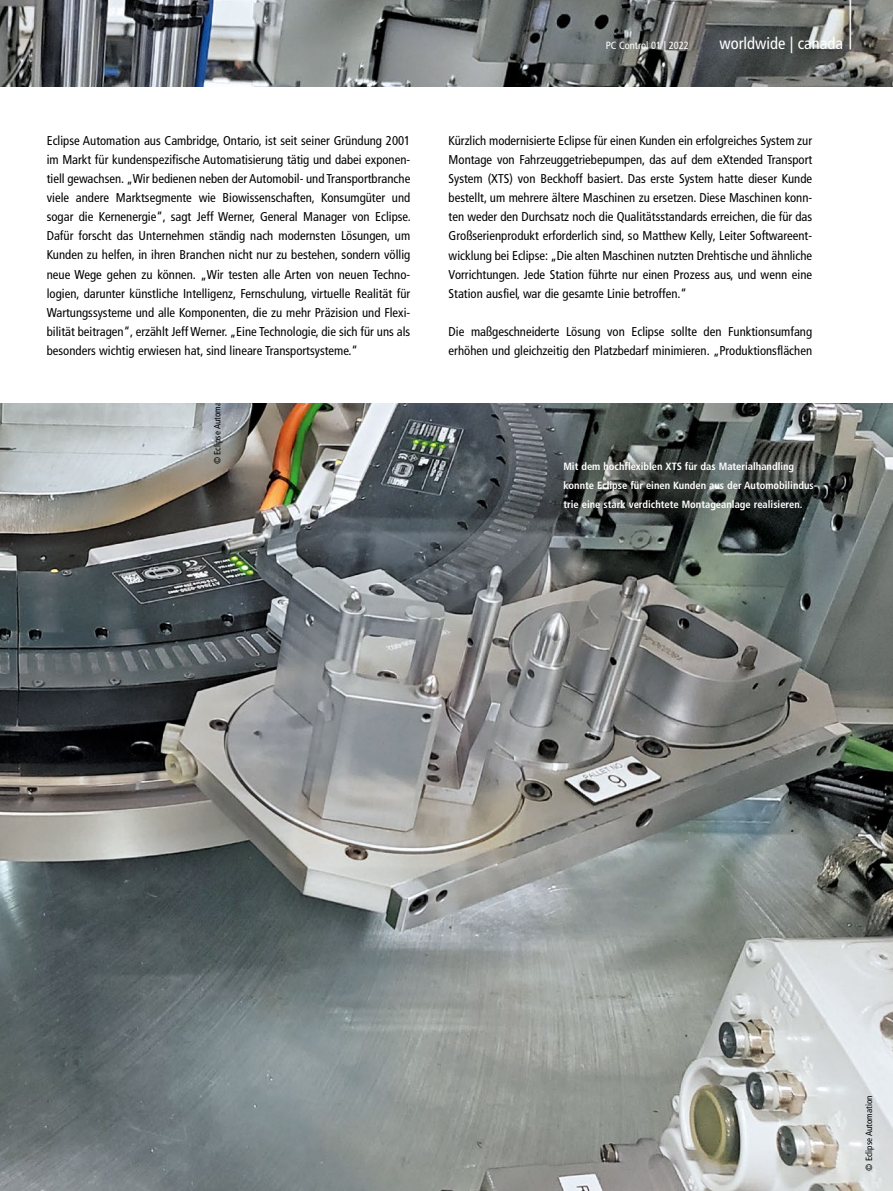
<style>
.page{position:relative;width:893px;height:1191px;background:#fff}
.page>*{position:absolute;margin:0;border:0;box-sizing:border-box;transform-origin:0 0}
.t1{font:300 condensed 61.8px "Frutiger LT Pro";color:#fff;scale:.49 1}
.t2{font:condensed 16.5px "Frutiger LT Pro";color:#fff}
.t3{font:condensed 12.75px/19.2px "Frutiger LT Pro";color:#000;text-align:justify}
.t4{font:700 condensed 10.5px/19.2px "Frutiger LT Pro";color:#fff}
.t5{font:condensed 10.5px "Frutiger LT Pro";color:#fff}
.t6{font:condensed 9px "Frutiger LT Pro";color:#000}
</style>
<div class="page">
<img style="left:0;top:0;width:893px;height:1191px">
<div style="left:0;top:87px;width:893px;height:316px;background:#fff"></div>
<h1 class="t1" style="left:847px;top:-23px;width:15px">|</h1>
<p class="t5" style="left:606px;top:39px;width:85px">PC Control 01 | 2022</p>
<p class="t2" style="left:719px;top:34px;width:125px">worldwide | canada</p>
<p class="t3" style="left:47px;top:131px;width:366px">Eclipse Automation aus Cambridge, Ontario, ist seit seiner Gründung 2001 im Markt für kundenspezifische Automatisierung tätig und dabei exponen&shy;tiell gewachsen. „Wir bedienen neben der Automobil- und Transportbranche viele andere Marktsegmente wie Biowissenschaften, Konsumgüter und sogar die Kernenergie“, sagt Jeff Werner, General Manager von Eclipse.<br>Dafür forscht das Unternehmen ständig nach modernsten Lösungen, um Kunden zu helfen, in ihren Branchen nicht nur zu bestehen, sondern völlig neue Wege gehen zu können. „Wir testen alle Arten von neuen Techno&shy;logien, darunter künstliche Intelligenz, Fernschulung, virtuelle Realität für Wartungssysteme und alle Komponenten, die zu mehr Präzision und Flexi&shy;bilität beitragen“, erzählt Jeff Werner. „Eine Technologie, die sich für uns als besonders wichtig erwiesen hat, sind lineare Transportsysteme.“</p>
<p class="t3" style="left:449px;top:131px;width:365px">Kürzlich modernisierte Eclipse für einen Kunden ein erfolgreiches System zur Montage von Fahrzeuggetriebepumpen, das auf dem eXtended Transport System (XTS) von Beckhoff basiert. Das erste System hatte dieser Kunde bestellt, um mehrere ältere Maschinen zu ersetzen. Diese Maschinen konn&shy;ten weder den Durchsatz noch die Qualitätsstandards erreichen, die für das Großserienprodukt erforderlich sind, so Matthew Kelly, Leiter Softwareent&shy;wicklung bei Eclipse: „Die alten Maschinen nutzten Drehtische und ähnliche Vorrichtungen. Jede Station führte nur einen Prozess aus, und wenn eine Station ausfiel, war die gesamte Linie betroffen.“</p>
<p class="t3" style="left:449px;top:322px;width:365px">Die maßgeschneiderte Lösung von Eclipse sollte den Funktionsumfang erhöhen und gleichzeitig den Platzbedarf minimieren. „Produktionsflächen</p>
<p class="t6" style="left:212px;top:464px;width:77px;rotate:-90deg">© Eclipse Automation</p>
<p class="t4" style="left:563px;top:457px;width:255px">Mit dem hochflexiblen XTS für das Materialhandling konnte Eclipse für einen Kunden aus der Automobilindus&shy;trie eine stark verdichtete Montageanlage realisieren.</p>
<p class="t6" style="left:864px;top:1171px;width:77px;rotate:-90deg">© Eclipse Automation</p>
</div>
